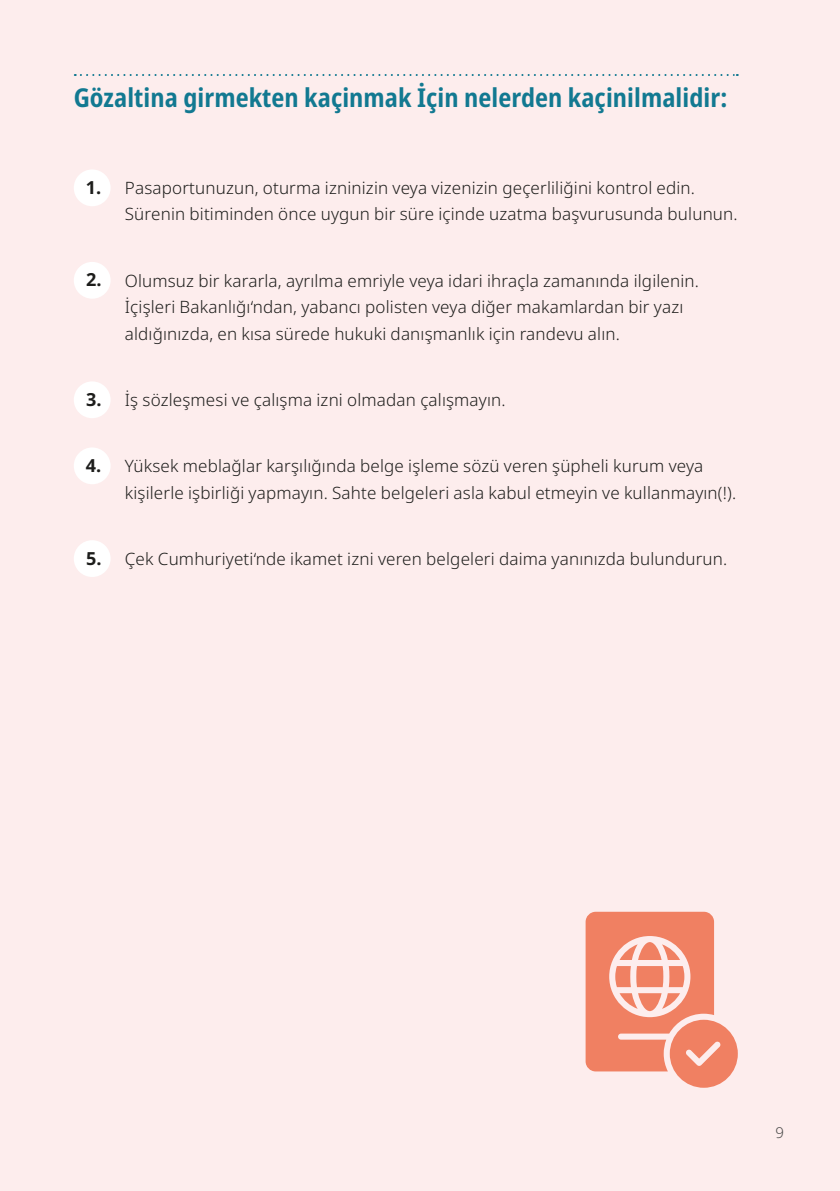
<style>
.page{position:relative;width:840px;height:1191px;background:#fff}
.page>*{position:absolute;margin:0;border:0;box-sizing:border-box;transform-origin:0 0}
.t1{font:700 26px "Noto Sans Condensed";letter-spacing:.005em;color:#127991}
.t2{font:18px "Noto Sans";color:#1d1d1b}
.t3{font:17px/26.6px "Noto Sans";letter-spacing:.01em;color:#1d1d1b}
.t4{font:15px "Noto Sans";color:#4a4a49}
</style>
<div class="page">
<div style="left:0;top:0;width:839px;height:1191px;background:#fdeded"></div>
<svg style="left:75px;top:74px;width:662px;height:2px"></svg>
<div style="left:74px;top:169px;width:36px;height:37px;background:#fff;border-radius:50%"></div>
<div style="left:74px;top:262px;width:36px;height:37px;background:#fff;border-radius:50%"></div>
<div style="left:74px;top:381px;width:36px;height:37px;background:#fff;border-radius:50%"></div>
<div style="left:74px;top:447px;width:36px;height:37px;background:#fff;border-radius:50%"></div>
<div style="left:74px;top:540px;width:36px;height:37px;background:#fff;border-radius:50%"></div>
<svg style="left:585px;top:911px;width:152px;height:176px"></svg>
<h1 class="t1" style="left:74px;top:79px;width:654px">Gözaltina gi̇rmekten kaçinmak İçi̇n nelerden kaçinilmalidir:</h1>
<p class="t2" style="left:86px;top:175px;width:17px">1.</p>
<p class="t3" style="left:125px;top:175px;width:614px">Pasaportunuzun, oturma izninizin veya vizenizin geçerliliğini kontrol edin.<br>Sürenin bitiminden önce uygun bir süre içinde uzatma başvurusunda bulunun.</p>
<p class="t2" style="left:86px;top:267px;width:17px">2.</p>
<p class="t3" style="left:125px;top:267px;width:575px">Olumsuz bir kararla, ayrılma emriyle veya idari ihraçla zamanında ilgilenin.<br>İçişleri Bakanlığı‘ndan, yabancı polisten veya diğer makamlardan bir yazı aldığınızda, en kısa sürede hukuki danışmanlık için randevu alın.</p>
<p class="t2" style="left:86px;top:387px;width:17px">3.</p>
<p class="t3" style="left:125px;top:387px;width:382px">İş sözleşmesi ve çalışma izni olmadan çalışmayın.</p>
<p class="t2" style="left:86px;top:453px;width:17px">4.</p>
<p class="t3" style="left:125px;top:453px;width:612px">Yüksek meblağlar karşılığında belge işleme sözü veren şüpheli kurum veya kişilerle işbirliği yapmayın. Sahte belgeleri asla kabul etmeyin ve kullanmayın(!).</p>
<p class="t2" style="left:86px;top:545px;width:17px">5.</p>
<p class="t3" style="left:125px;top:545px;width:603px">Çek Cumhuriyeti‘nde ikamet izni veren belgeleri daima yanınızda bulundurun.</p>
<p class="t4" style="left:775px;top:1121px;width:10px">9</p>
</div>
